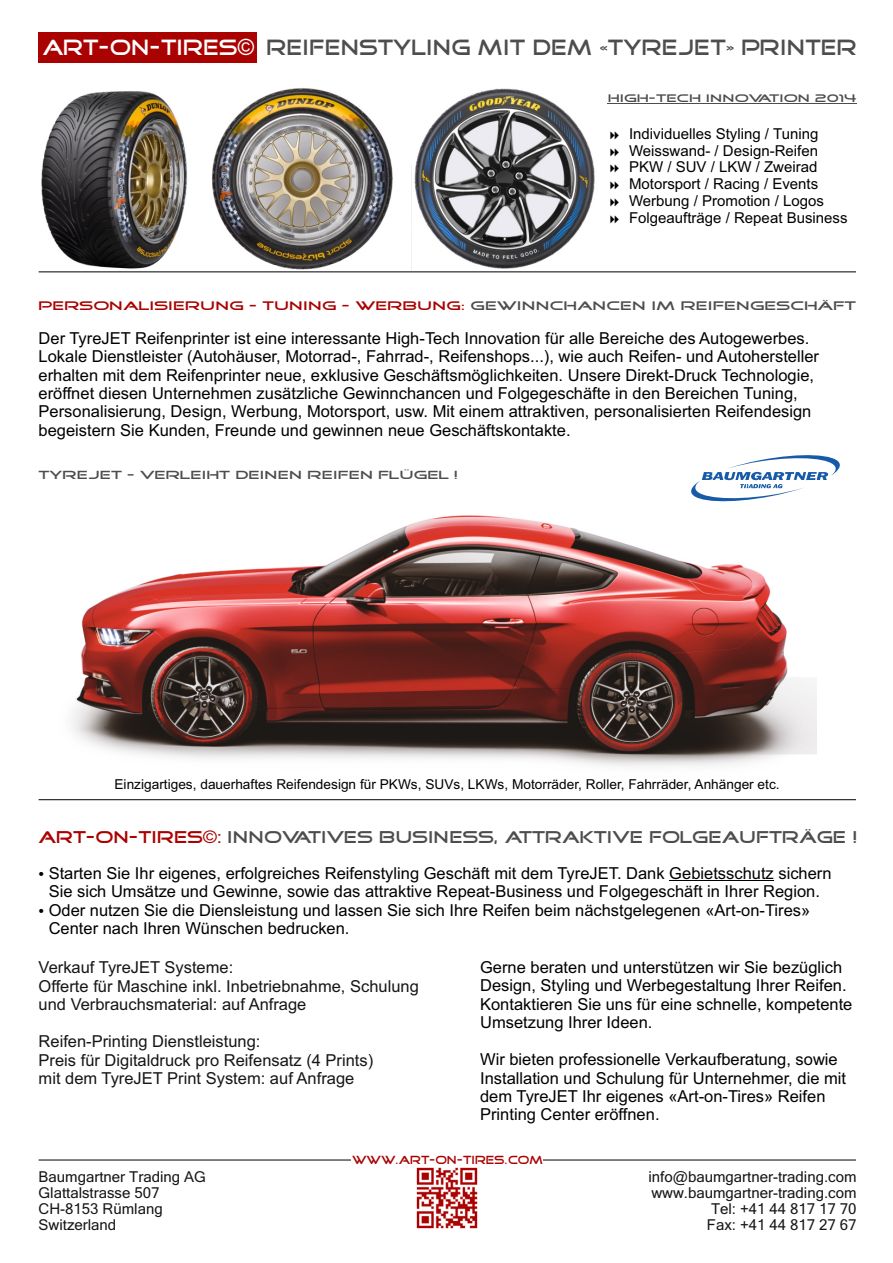
<style>
.page{position:relative;width:893px;height:1263px;background:#fff}
.page>*{position:absolute;margin:0;border:0;box-sizing:border-box;transform-origin:0 0}
.t1{font:22.5px "Good Times";color:#4d4d4d}
.t2{font:17.4px "Good Times";color:#4d4d4d;scale:1.07 1}
.t3{font:16.5px/18.5px "Arial";color:#000}
.t4{font:16.5px/18.5px "Arial";color:#151616}
.t5{font:15px/16.2px "Microsoft Sans Serif";color:#151616}
.t6{font:15px/16.8px "Arial";color:#000}
.t7{font:13.65px "Arial";color:#000}
.t8{font:12.6px "Good Times";color:#a90200;scale:1.31 1}
.t9{font:12px "Good Times";color:#4d4d4d;scale:1.31 1}
.t10{font:12px "Good Times";color:#a90200}
.t11{font:11.25px "Good Times";color:#4d4d4d;scale:1.31 1}
.s1{color:#fff}
.s2{font-family:"Arial";color:#fff}
.s3{color:#4d4d4d}
.s4{color:#a90200}
.s5{font-family:"Arial";color:#a90200}
</style>
<div class="page">
<hr style="left:39px;top:799px;width:817px;height:1px;background:#000">
<img style="left:38px;top:91px;width:157px;height:182px">
<img style="left:211px;top:88px;width:185px;height:185px">
<img style="left:414px;top:88px;width:181px;height:181px">
<hr style="left:39px;top:271px;width:817px;height:1px;background:#000">
<img style="left:72px;top:515px;width:744px;height:252px">
<hr style="left:669px;top:880px;width:105px;height:1px;background:#000">
<img style="left:416px;top:1167px;width:62px;height:62px">
<div style="left:39px;top:32px;width:218px;height:31px;background:#a90200"></div>
<svg style="left:691px;top:455px;width:149px;height:47px"></svg>
<hr style="left:39px;top:1159px;width:817px;height:1px;background:#000">
<hr style="left:608px;top:103px;width:249px;height:1px;background:#4d4d4d">
<div style="left:351px;top:1154px;width:192px;height:10px;background:#fff"></div>
<h1 class="t1" style="left:42px;top:40px;width:816px"><span class="s1">ART-ON-TIRES</span><span class="s2">©</span> REIFENSTYLING MIT DEM «TYREJET» PRINTER</h1>
<p class="t11" style="left:608px;top:94px;width:192px">HIGH-TECH INNOVATION 2014</p>
<p class="t6" style="left:629px;top:127px;width:220px">Individuelles Styling / Tuning<br>Weisswand- / Design-Reifen<br>PKW / SUV / LKW / Zweirad<br>Motorsport / Racing / Events<br>Werbung / Promotion / Logos<br>Folgeaufträge / Repeat Business</p>
<p class="t8" style="left:39px;top:301px;width:626px">PERSONALISIERUNG - TUNING - WERBUNG: <span class="s3">GEWINNCHANCEN IM REIFENGESCHÄFT</span></p>
<p class="t3" style="left:39px;top:330px;width:782px">Der TyreJET Reifenprinter ist eine interessante High-Tech Innovation für alle Bereiche des Autogewerbes.<br>Lokale Dienstleister (Autohäuser, Motorrad-, Fahrrad-, Reifenshops...), wie auch Reifen- und Autohersteller erhalten mit dem Reifenprinter neue, exklusive Geschäftsmöglichkeiten. Unsere Direkt-Druck Technologie, eröffnet diesen Unternehmen zusätzliche Gewinnchancen und Folgegeschäfte in den Bereichen Tuning, Personalisierung, Design, Werbung, Motorsport, usw. Mit einem attraktiven, personalisierten Reifendesign begeistern Sie Kunden, Freunde und gewinnen neue Geschäftskontakte.</p>
<p class="t9" style="left:39px;top:471px;width:322px">TYREJET - VERLEIHT DEINEN REIFEN FLÜGEL !</p>
<p class="t7" style="left:115px;top:779px;width:667px">Einzigartiges, dauerhaftes Reifendesign für PKWs, SUVs, LKWs, Motorräder, Roller, Fahrräder, Anhänger etc.</p>
<p class="t2" style="left:39px;top:831px;width:767px"><span class="s4">ART-ON-TIRES</span><span class="s5">©:</span> INNOVATIVES BUSINESS, ATTRAKTIVE FOLGEAUFTRÄGE !</p>
<p class="t3" style="left:49px;top:865px;width:784px">Starten Sie Ihr eigenes, erfolgreiches Reifenstyling Geschäft mit dem TyreJET. Dank Gebietsschutz sichern Sie sich Umsätze und Gewinne, sowie das attraktive Repeat-Business und Folgegeschäft in Ihrer Region.<br>Oder nutzen Sie die Diensleistung und lassen Sie sich Ihre Reifen beim nächstgelegenen «Art-on-Tires» Center nach Ihren Wünschen bedrucken.</p>
<p class="t4" style="left:39px;top:960px;width:382px">Verkauf TyreJET Systeme:<br>Offerte für Maschine inkl. Inbetriebnahme, Schulung und Verbrauchsmaterial: auf Anfrage</p>
<p class="t4" style="left:39px;top:1034px;width:336px">Reifen-Printing Dienstleistung:<br>Preis für Digitaldruck pro Reifensatz (4 Prints) mit dem TyreJET Print System: auf Anfrage</p>
<p class="t3" style="left:480px;top:959px;width:374px">Gerne beraten und unterstützen wir Sie bezüglich Design, Styling und Werbegestaltung Ihrer Reifen.<br>Kontaktieren Sie uns für eine schnelle, kompetente Umsetzung Ihrer Ideen.</p>
<p class="t3" style="left:480px;top:1052px;width:367px">Wir bieten professionelle Verkaufberatung, sowie Installation und Schulung für Unternehmer, die mit dem TyreJET Ihr eigenes «Art-on-Tires» Reifen Printing Center eröffnen.</p>
<p class="t10" style="left:352px;top:1155px;width:193px">WWW.ART-ON-TIRES.COM</p>
<p class="t5" style="left:39px;top:1170px;width:169px">Baumgartner Trading AG<br>Glattalstrasse 507<br>CH-8153 Rümlang<br>Switzerland</p>
<p class="t5" style="left:649px;top:1170px;width:210px;text-align:right">info@baumgartner-trading.com www.baumgartner-trading.com<br>Tel: +41 44 817 17 70<br>Fax: +41 44 817 27 67</p>
</div>
